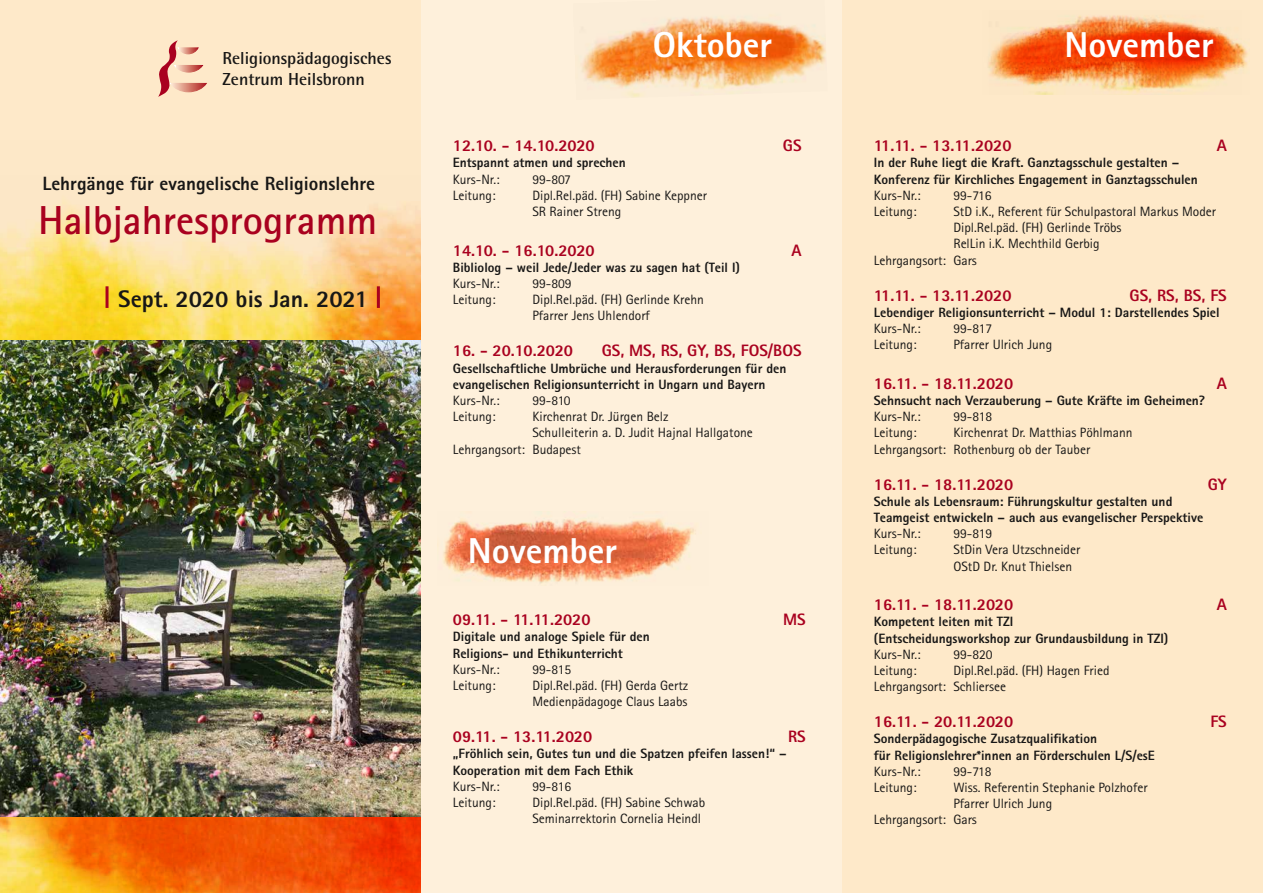
<style>
.page{position:relative;width:1263px;height:893px;background:#fff}
.page>*{position:absolute;margin:0;border:0;box-sizing:border-box;transform-origin:0 0}
.t1{font:700 40.5px "Rotis Sans Serif";color:#a9011f}
.t2{font:800 36px "Rotis Sans Serif";color:#fff}
.t3{font:800 24px "Rotis Sans Serif";color:#181716}
.t4{font:800 19.2px "Rotis Sans Serif";color:#181716}
.t5{font:700 17.4px/20.9px "Rotis Semi Sans";color:#181716}
.t6{font:800 16.5px "Rotis Sans Serif";color:#a9011f}
.t7{font:800 16.5px "Rotis Sans Serif";letter-spacing:-.02em;color:#a9011f}
.t8{font:13.5px/16.2px "Rotis Sans Serif";color:#181716}
.t9{font:800 13.5px/16.2px "Rotis Sans Serif";color:#181716}
</style>
<div class="page">
<div style="left:842px;top:0;width:421px;height:893px;background:#fee9c9"></div>
<img style="left:1242px;top:45px;width:6px;height:24px">
<img style="left:988px;top:15px;width:254px;height:80px">
<div style="left:0;top:0;width:421px;height:893px;background:#fee9c9"></div>
<img style="left:0;top:200px;width:421px;height:693px">
<img style="left:0;top:340px;width:421px;height:476px">
<div style="left:421px;top:0;width:421px;height:893px;background:#fef0db"></div>
<svg style="left:158px;top:40px;width:49px;height:57px"></svg>
<hr style="left:106px;top:286px;width:3px;height:22px;background:#a9011f">
<hr style="left:377px;top:286px;width:3px;height:22px;background:#a9011f">
<img style="left:581px;top:15px;width:245px;height:83px">
<img style="left:443px;top:518px;width:253px;height:66px">
<p class="t5" style="left:223px;top:47px;width:171px">Religionspädagogisches<br>Zentrum Heilsbronn</p>
<h3 class="t4" style="left:43px;top:172px;width:334px">Lehrgänge für evangelische Religionslehre</h3>
<h1 class="t1" style="left:38px;top:194px;width:340px">Halbjahresprogramm</h1>
<h3 class="t3" style="left:118px;top:284px;width:251px">Sept. 2020 bis Jan. 2021</h3>
<h2 class="t2" style="left:653px;top:22px;width:121px">Oktober</h2>
<p class="t6" style="left:453px;top:135px;width:143px">12.10. - 14.10.2020</p>
<p class="t6" style="left:783px;top:135px;width:20px">GS</p>
<p class="t9" style="left:453px;top:154px;width:175px">Entspannt atmen und sprechen</p>
<p class="t8" style="left:453px;top:171px;width:48px">Kurs-Nr.:</p>
<p class="t8" style="left:532px;top:171px;width:40px">99-807</p>
<p class="t8" style="left:453px;top:187px;width:44px">Leitung:</p>
<p class="t8" style="left:532px;top:187px;width:176px">Dipl.Rel.päd. (FH) Sabine Keppner<br>SR Rainer Streng</p>
<p class="t6" style="left:453px;top:239px;width:143px">14.10. - 16.10.2020</p>
<p class="t6" style="left:791px;top:239px;width:12px">A</p>
<p class="t9" style="left:453px;top:259px;width:289px">Bibliolog – weil Jede/Jeder was zu sagen hat (Teil I)</p>
<p class="t8" style="left:453px;top:275px;width:48px">Kurs-Nr.:</p>
<p class="t8" style="left:532px;top:275px;width:41px">99-809</p>
<p class="t8" style="left:453px;top:291px;width:44px">Leitung:</p>
<p class="t8" style="left:532px;top:291px;width:173px">Dipl.Rel.päd. (FH) Gerlinde Krehn<br>Pfarrer Jens Uhlendorf</p>
<p class="t6" style="left:453px;top:340px;width:122px">16. - 20.10.2020</p>
<p class="t6" style="left:602px;top:340px;width:201px">GS, MS, RS, GY, BS, FOS/BOS</p>
<p class="t9" style="left:453px;top:360px;width:335px">Gesellschaftliche Umbrüche und Herausforderungen für den evangelischen Religionsunterricht in Ungarn und Bayern</p>
<p class="t8" style="left:453px;top:392px;width:48px">Kurs-Nr.:</p>
<p class="t8" style="left:532px;top:392px;width:40px">99-810</p>
<p class="t8" style="left:453px;top:408px;width:44px">Leitung:</p>
<p class="t8" style="left:532px;top:408px;width:138px">Kirchenrat Dr. Jürgen Belz</p>
<p class="t8" style="left:532px;top:425px;width:222px">Schulleiterin a. D. Judit Hajnal Hallgatone</p>
<p class="t8" style="left:453px;top:441px;width:130px">Lehrgangsort: Budapest</p>
<h2 class="t2" style="left:468px;top:528px;width:151px">November</h2>
<p class="t7" style="left:453px;top:609px;width:139px">09.11. - 11.11.2020</p>
<p class="t6" style="left:783px;top:609px;width:24px">MS</p>
<p class="t9" style="left:453px;top:629px;width:198px">Digitale und analoge Spiele für den<br>Religions- und Ethikunterricht</p>
<p class="t8" style="left:453px;top:661px;width:48px">Kurs-Nr.:</p>
<p class="t8" style="left:532px;top:661px;width:40px">99-815</p>
<p class="t8" style="left:453px;top:677px;width:44px">Leitung:</p>
<p class="t8" style="left:532px;top:677px;width:157px">Dipl.Rel.päd. (FH) Gerda Gertz<br>Medienpädagoge Claus Laabs</p>
<p class="t6" style="left:453px;top:726px;width:141px">09.11. - 13.11.2020</p>
<p class="t6" style="left:788px;top:726px;width:19px">RS</p>
<p class="t9" style="left:453px;top:746px;width:335px">„Fröhlich sein, Gutes tun und die Spatzen pfeifen lassen!“ –<br>Kooperation mit dem Fach Ethik</p>
<p class="t8" style="left:453px;top:778px;width:48px">Kurs-Nr.:</p>
<p class="t8" style="left:532px;top:778px;width:40px">99-816</p>
<p class="t8" style="left:453px;top:794px;width:44px">Leitung:</p>
<p class="t8" style="left:532px;top:794px;width:174px">Dipl.Rel.päd. (FH) Sabine Schwab<br>Seminarrektorin Cornelia Heindl</p>
<h2 class="t2" style="left:1064px;top:22px;width:151px">November</h2>
<p class="t7" style="left:874px;top:135px;width:139px">11.11. - 13.11.2020</p>
<p class="t6" style="left:1217px;top:135px;width:12px">A</p>
<p class="t9" style="left:874px;top:154px;width:325px">In der Ruhe liegt die Kraft. Ganztagsschule gestalten –<br>Konferenz für Kirchliches Engagement in Ganztagsschulen</p>
<p class="t8" style="left:874px;top:187px;width:48px">Kurs-Nr.:</p>
<p class="t8" style="left:953px;top:187px;width:40px">99-716</p>
<p class="t8" style="left:874px;top:203px;width:44px">Leitung:</p>
<p class="t8" style="left:953px;top:203px;width:264px">StD i.K., Referent für Schulpastoral Markus Moder</p>
<p class="t8" style="left:953px;top:219px;width:170px">Dipl.Rel.päd. (FH) Gerlinde Tröbs</p>
<p class="t8" style="left:953px;top:236px;width:148px">RelLin i.K. Mechthild Gerbig</p>
<p class="t8" style="left:874px;top:252px;width:105px">Lehrgangsort: Gars</p>
<p class="t7" style="left:874px;top:284px;width:139px">11.11. - 13.11.2020</p>
<p class="t6" style="left:1129px;top:284px;width:99px">GS, RS, BS, FS</p>
<p class="t9" style="left:874px;top:304px;width:347px">Lebendiger Religionsunterricht – Modul 1: Darstellendes Spiel</p>
<p class="t8" style="left:874px;top:320px;width:48px">Kurs-Nr.:</p>
<p class="t8" style="left:953px;top:320px;width:40px">99-817</p>
<p class="t8" style="left:874px;top:336px;width:44px">Leitung:</p>
<p class="t8" style="left:953px;top:336px;width:100px">Pfarrer Ulrich Jung</p>
<p class="t6" style="left:874px;top:373px;width:141px">16.11. - 18.11.2020</p>
<p class="t6" style="left:1217px;top:373px;width:12px">A</p>
<p class="t9" style="left:874px;top:392px;width:333px">Sehnsucht nach Verzauberung – Gute Kräfte im Geheimen?</p>
<p class="t8" style="left:874px;top:408px;width:48px">Kurs-Nr.:</p>
<p class="t8" style="left:953px;top:408px;width:40px">99-818</p>
<p class="t8" style="left:874px;top:425px;width:44px">Leitung:</p>
<p class="t8" style="left:874px;top:425px;width:260px;text-indent:80px">Kirchenrat Dr. Matthias Pöhlmann<br>Lehrgangsort: Rothenburg ob der Tauber</p>
<p class="t6" style="left:874px;top:473px;width:141px">16.11. - 18.11.2020</p>
<p class="t6" style="left:1208px;top:473px;width:20px">GY</p>
<p class="t9" style="left:874px;top:493px;width:331px">Schule als Lebensraum: Führungskultur gestalten und<br>Teamgeist entwickeln – auch aus evangelischer Perspektive</p>
<p class="t8" style="left:874px;top:525px;width:48px">Kurs-Nr.:</p>
<p class="t8" style="left:953px;top:525px;width:40px">99-819</p>
<p class="t8" style="left:874px;top:542px;width:44px">Leitung:</p>
<p class="t8" style="left:953px;top:542px;width:128px">StDin Vera Utzschneider<br>OStD Dr. Knut Thielsen</p>
<p class="t6" style="left:874px;top:594px;width:141px">16.11. - 18.11.2020</p>
<p class="t6" style="left:1217px;top:594px;width:12px">A</p>
<p class="t9" style="left:874px;top:613px;width:296px">Kompetent leiten mit TZI<br>(Entscheidungsworkshop zur Grundausbildung in TZI)</p>
<p class="t8" style="left:874px;top:646px;width:48px">Kurs-Nr.:</p>
<p class="t8" style="left:953px;top:646px;width:41px">99-820</p>
<p class="t8" style="left:874px;top:662px;width:44px">Leitung:</p>
<p class="t8" style="left:874px;top:662px;width:237px;text-indent:80px">Dipl.Rel.päd. (FH) Hagen Fried<br>Lehrgangsort: Schliersee</p>
<p class="t6" style="left:874px;top:711px;width:141px">16.11. - 20.11.2020</p>
<p class="t6" style="left:1210px;top:711px;width:18px">FS</p>
<p class="t9" style="left:874px;top:730px;width:283px">Sonderpädagogische Zusatzqualifikation<br>für Religionslehrer*innen an Förderschulen L/S/esE</p>
<p class="t8" style="left:874px;top:763px;width:48px">Kurs-Nr.:</p>
<p class="t8" style="left:953px;top:763px;width:40px">99-718</p>
<p class="t8" style="left:874px;top:779px;width:44px">Leitung:</p>
<p class="t8" style="left:953px;top:779px;width:196px">Wiss. Referentin Stephanie Polzhofer</p>
<p class="t8" style="left:953px;top:795px;width:100px">Pfarrer Ulrich Jung</p>
<p class="t8" style="left:874px;top:812px;width:105px">Lehrgangsort: Gars</p>
</div>
